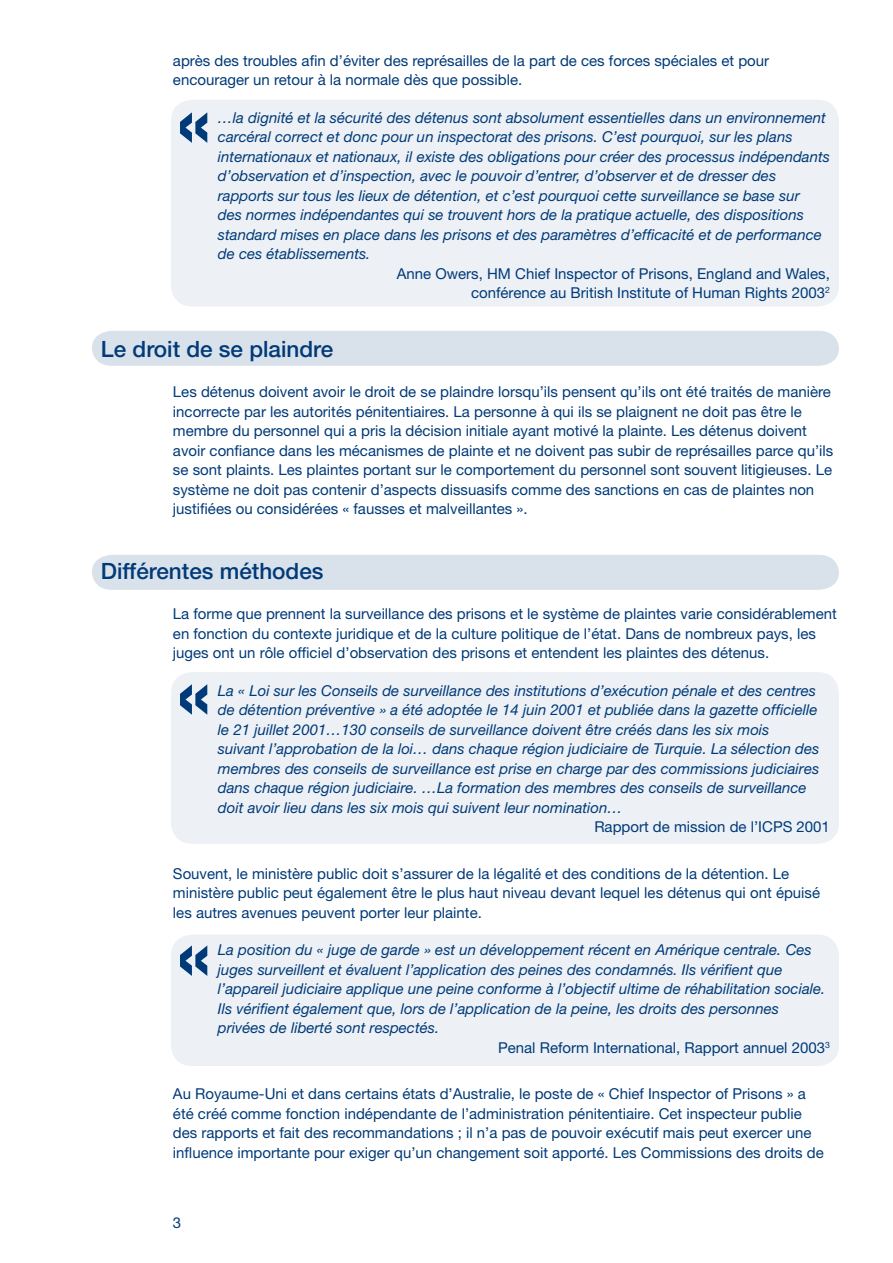
<style>
.page{position:relative;width:893px;height:1263px;background:#fff}
.page>*{position:absolute;margin:0;border:0;box-sizing:border-box;transform-origin:0 0}
.t1{font:500 22.5px "Helvetica Neue";color:#003a78}
.t2{font:15px/19.5px "Helvetica Neue";color:#003a78}
.t3{font:italic 15px/19.5px "Helvetica Neue";color:#003a78}
</style>
<div class="page">
<div style="left:92px;top:555px;width:747px;height:35px;background:#d9e1eb"></div>
<div style="left:171px;top:100px;width:668px;height:206px;background:#edf1f6;border-radius:21px"></div>
<div style="left:92px;top:331px;width:747px;height:35px;background:#d9e1eb"></div>
<div style="left:171px;top:672px;width:668px;height:171px;background:#edf1f6;border-radius:21px"></div>
<div style="left:171px;top:935px;width:668px;height:131px;background:#edf1f6;border-radius:21px"></div>
<svg style="left:180px;top:112px;width:27px;height:31px"></svg>
<svg style="left:180px;top:684px;width:27px;height:31px"></svg>
<svg style="left:180px;top:945px;width:27px;height:31px"></svg>
<p class="t2" style="left:173px;top:51px;width:598px">après des troubles afin d’éviter des représailles de la part de ces forces spéciales et pour encourager un retour à la normale dès que possible.</p>
<p class="t3" style="left:218px;top:107px;width:613px">…la dignité et la sécurité des détenus sont absolument essentielles dans un environnement carcéral correct et donc pour un inspectorat des prisons. C’est pourquoi, sur les plans internationaux et nationaux, il existe des obligations pour créer des processus indépendants d’observation et d’inspection, avec le pouvoir d’entrer, d’observer et de dresser des rapports sur tous les lieux de détention, et c’est pourquoi cette surveillance se base sur<br>des normes indépendantes qui se trouvent hors de la pratique actuelle, des dispositions standard mises en place dans les prisons et des paramètres d’efficacité et de performance de ces établissements.</p>
<p class="t2" style="left:397px;top:264px;width:435px;text-align:right">Anne Owers, HM Chief Inspector of Prisons, England and Wales, conférence au British Institute of Human Rights 2003<sup>2</sup></p>
<h1 class="t1" style="left:101px;top:335px;width:234px">Le droit de se plaindre</h1>
<p class="t2" style="left:173px;top:382px;width:662px">Les détenus doivent avoir le droit de se plaindre lorsqu’ils pensent qu’ils ont été traités de manière incorrecte par les autorités pénitentiaires. La personne à qui ils se plaignent ne doit pas être le membre du personnel qui a pris la décision initiale ayant motivé la plainte. Les détenus doivent avoir confiance dans les mécanismes de plainte et ne doivent pas subir de représailles parce qu’ils se sont plaints. Les plaintes portant sur le comportement du personnel sont souvent litigieuses. Le système ne doit pas contenir d’aspects dissuasifs comme des sanctions en cas de plaintes non justifiées ou considérées « fausses et malveillantes ».</p>
<h1 class="t1" style="left:101px;top:557px;width:224px">Différentes méthodes</h1>
<p class="t2" style="left:173px;top:604px;width:665px">La forme que prennent la surveillance des prisons et le système de plaintes varie considérablement en fonction du contexte juridique et de la culture politique de l’état. Dans de nombreux pays, les juges ont un rôle officiel d’observation des prisons et entendent les plaintes des détenus.</p>
<p class="t3" style="left:218px;top:680px;width:603px">La « Loi sur les Conseils de surveillance des institutions d’exécution pénale et des centres de détention préventive » a été adoptée le 14 juin 2001 et publiée dans la gazette officielle le 21 juillet 2001…130 conseils de surveillance doivent être créés dans les six mois suivant l’approbation de la loi… dans chaque région judiciaire de Turquie. La sélection des membres des conseils de surveillance est prise en charge par des commissions judiciaires dans chaque région judiciaire. …La formation des membres des conseils de surveillance doit avoir lieu dans les six mois qui suivent leur nomination…</p>
<p class="t2" style="left:594px;top:817px;width:237px">Rapport de mission de l’ICPS 2001</p>
<p class="t2" style="left:173px;top:864px;width:649px">Souvent, le ministère public doit s’assurer de la légalité et des conditions de la détention. Le ministère public peut également être le plus haut niveau devant lequel les détenus qui ont épuisé les autres avenues peuvent porter leur plainte.</p>
<p class="t3" style="left:218px;top:940px;width:595px">La position du « juge de garde » est un développement récent en Amérique centrale. Ces</p>
<p class="t3" style="left:218px;top:959px;width:566px">juges surveillent et évaluent l’application des peines des condamnés. Ils vérifient que</p>
<p class="t3" style="left:218px;top:979px;width:609px">l’appareil judiciaire applique une peine conforme à l’objectif ultime de réhabilitation sociale.</p>
<p class="t3" style="left:218px;top:998px;width:563px">Ils vérifient également que, lors de l’application de la peine, les droits des personnes</p>
<p class="t3" style="left:218px;top:1018px;width:223px">privées de liberté sont respectés.</p>
<p class="t2" style="left:498px;top:1038px;width:333px">Penal Reform International, Rapport annuel 2003<sup>3</sup></p>
<p class="t2" style="left:173px;top:1084px;width:652px">Au Royaume-Uni et dans certains états d’Australie, le poste de « Chief Inspector of Prisons » a été créé comme fonction indépendante de l’administration pénitentiaire. Cet inspecteur publie des rapports et fait des recommandations ; il n’a pas de pouvoir exécutif mais peut exercer une influence importante pour exiger qu’un changement soit apporté. Les Commissions des droits de</p>
</div>
